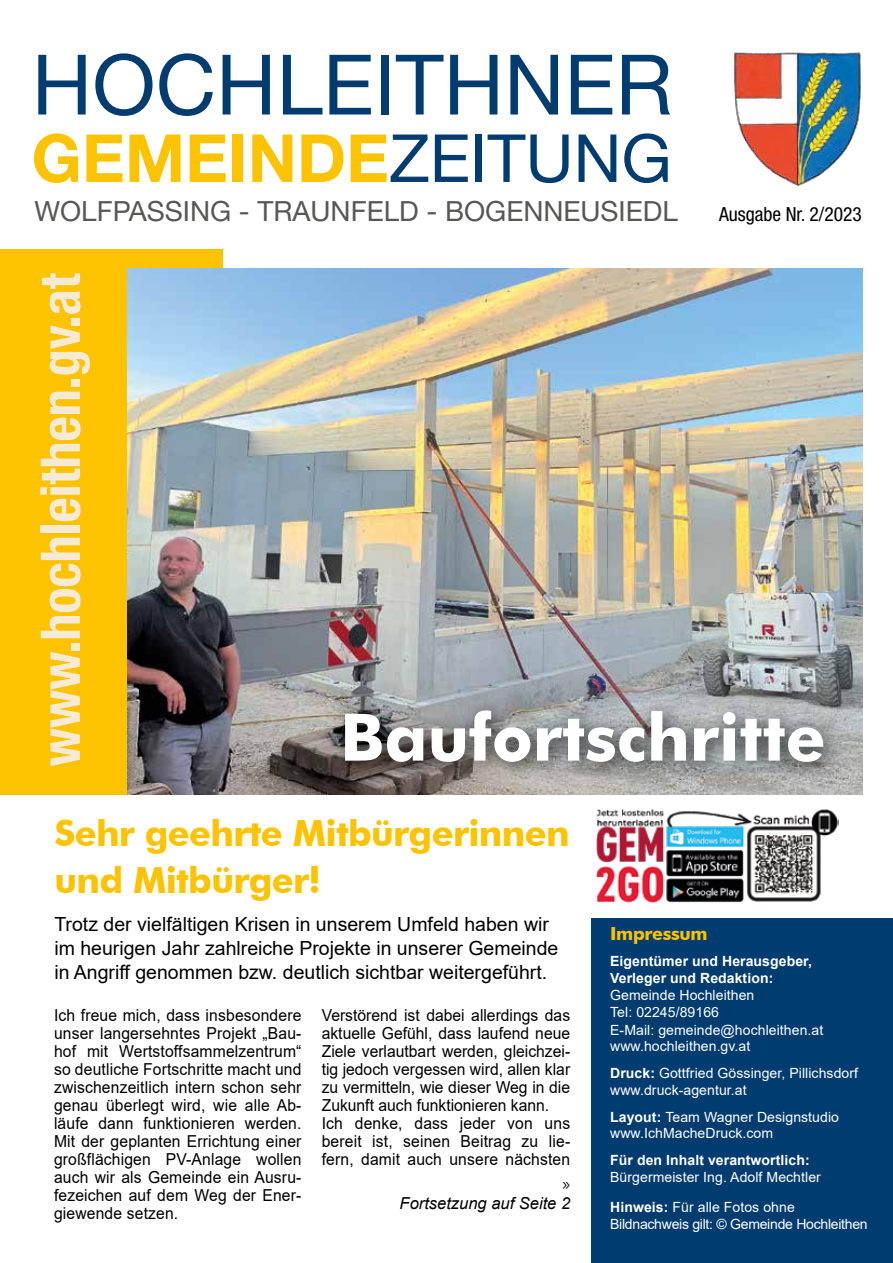
<style>
.page{position:relative;width:893px;height:1263px;background:#fff}
.page>*{position:absolute;margin:0;border:0;box-sizing:border-box;transform-origin:0 0}
.t1{font:83.55px "Helvetica Neue LT Std";color:#003c70}
.t2{font:700 66.45px "Helvetica Neue LT Std";color:#fdc300}
.t3{font:700 65.4px "Futura BT";color:#fff}
.t4{font:700 condensed 54.75px "Helvetica Neue LT Std";letter-spacing:-.005em;color:#f6ead4}
.t5{font:700 36.15px/47.5px "Futura BT";letter-spacing:-.02em;color:#fdc300}
.t6{font:27.75px "Helvetica Neue LT Std";color:#575756}
.t7{font:19.5px/24px "Arial";color:#000}
.t8{font:condensed 19.5px "Helvetica Neue LT Std";color:#000}
.t9{font:700 18px "Futura BT";letter-spacing:-.02em;color:#fdc300}
.t10{font:16.5px/18px "Arial";color:#000;text-align:justify;scale:.95 1}
.t11{font:italic 16.5px "Arial";color:#000}
.t12{font:16.5px "Museo Sans Rounded 300";color:#000}
.t13{font:14.1px/17px "Arial";letter-spacing:.005em;color:#fff}
.t14{font:700 14.1px/17.1px "Arial";letter-spacing:.005em;color:#fff}
.t15{font:14.1px "Arial";letter-spacing:-.02em;color:#fff}
.s1{font-weight:400;color:#003c70}
.s2{font-weight:700}
</style>
<div class="page">
<img style="left:734px;top:52px;width:127px;height:134px">
<div style="left:0;top:250px;width:223px;height:545px;background:#fdc300"></div>
<div style="left:591px;top:919px;width:302px;height:344px;background:#003c70"></div>
<img style="left:596px;top:809px;width:243px;height:94px">
<img style="left:128px;top:268px;width:734px;height:527px">
<div style="left:331px;top:698px;width:514px;height:86px;background:#000;opacity:.75"></div>
<h1 class="t1" style="left:32px;top:35px;width:642px">HOCHLEITHNER</h1>
<h2 class="t2" style="left:31px;top:117px;width:642px">GEMEINDE<span class="s1">ZEITUNG</span></h2>
<h3 class="t6" style="left:34px;top:195px;width:645px">WOLFPASSING - TRAUNFELD - BOGENNEUSIEDL</h3>
<p class="t8" style="left:719px;top:203px;width:144px">Ausgabe Nr. 2/2023</p>
<h3 class="t4" style="left:27px;top:766px;width:495px;rotate:-90deg">www.hochleithen.gv.at</h3>
<h3 class="t3" style="left:340px;top:698px;width:487px">Baufortschritte</h3>
<h3 class="t5" style="left:54px;top:809px;width:517px">Sehr geehrte Mitbürgerinnen und Mitbürger!</h3>
<p class="t7" style="left:54px;top:912px;width:505px">Trotz der vielfältigen Krisen in unserem Umfeld haben wir im heurigen Jahr zahlreiche Projekte in unserer Gemeinde in Angriff genommen bzw. deutlich sichtbar weitergeführt.</p>
<p class="t10" style="left:54px;top:1006px;width:262px">Ich freue mich, dass insbesondere unser langersehntes Projekt „Bau&shy;hof mit Wertstoffsammelzentrum“ so deutliche Fortschritte macht und zwischenzeitlich intern schon sehr genau überlegt wird, wie alle Ab&shy;läufe dann funktionieren werden.<br>Mit der geplanten Errichtung einer großflächigen PV-Anlage wollen auch wir als Gemeinde ein Ausru&shy;fezeichen auf dem Weg der Ener&shy;giewende setzen.</p>
<p class="t10" style="left:322px;top:1006px;width:263px;text-align:left">Verstörend ist dabei allerdings das aktuelle Gefühl, dass laufend neue Ziele verlautbart werden, gleichzei&shy;tig jedoch vergessen wird, allen klar zu vermitteln, wie dieser Weg in die Zukunft auch funktionieren kann.<br>Ich denke, dass jeder von uns bereit ist, seinen Beitrag zu lie&shy;fern, damit auch unsere nächsten</p>
<p class="t12" style="left:562px;top:1176px;width:10px">»</p>
<p class="t11" style="left:400px;top:1192px;width:172px">Fortsetzung auf Seite 2</p>
<p class="t9" style="left:610px;top:922px;width:99px">Impressum</p>
<p class="t14" style="left:610px;top:952px;width:203px">Eigentümer und Herausgeber,<br>Verleger und Redaktion:</p>
<p class="t13" style="left:610px;top:987px;width:215px">Gemeinde Hochleithen<br>Tel: 02245/89166<br>E-Mail: gemeinde@hochleithen.at www.hochleithen.gv.at</p>
<p class="t13" style="left:610px;top:1065px;width:249px;line-height:16.5px"><span class="s2">Druck:</span> Gottfried Gössinger, Pillichsdorf www.druck-agentur.at</p>
<p class="t13" style="left:610px;top:1108px;width:230px;line-height:16.5px"><span class="s2">Layout:</span> Team Wagner Designstudio www.IchMacheDruck.com</p>
<p class="t14" style="left:610px;top:1152px;width:201px">Für den Inhalt verantwortlich:</p>
<p class="t13" style="left:610px;top:1161px;width:212px;line-height:30px">Bürgermeister Ing. Adolf Mechtler<br><span class="s2">Hinweis:</span> Für alle Fotos ohne</p>
<p class="t15" style="left:610px;top:1214px;width:259px">Bildnachweis gilt: © Gemeinde Hochleithen</p>
</div>
